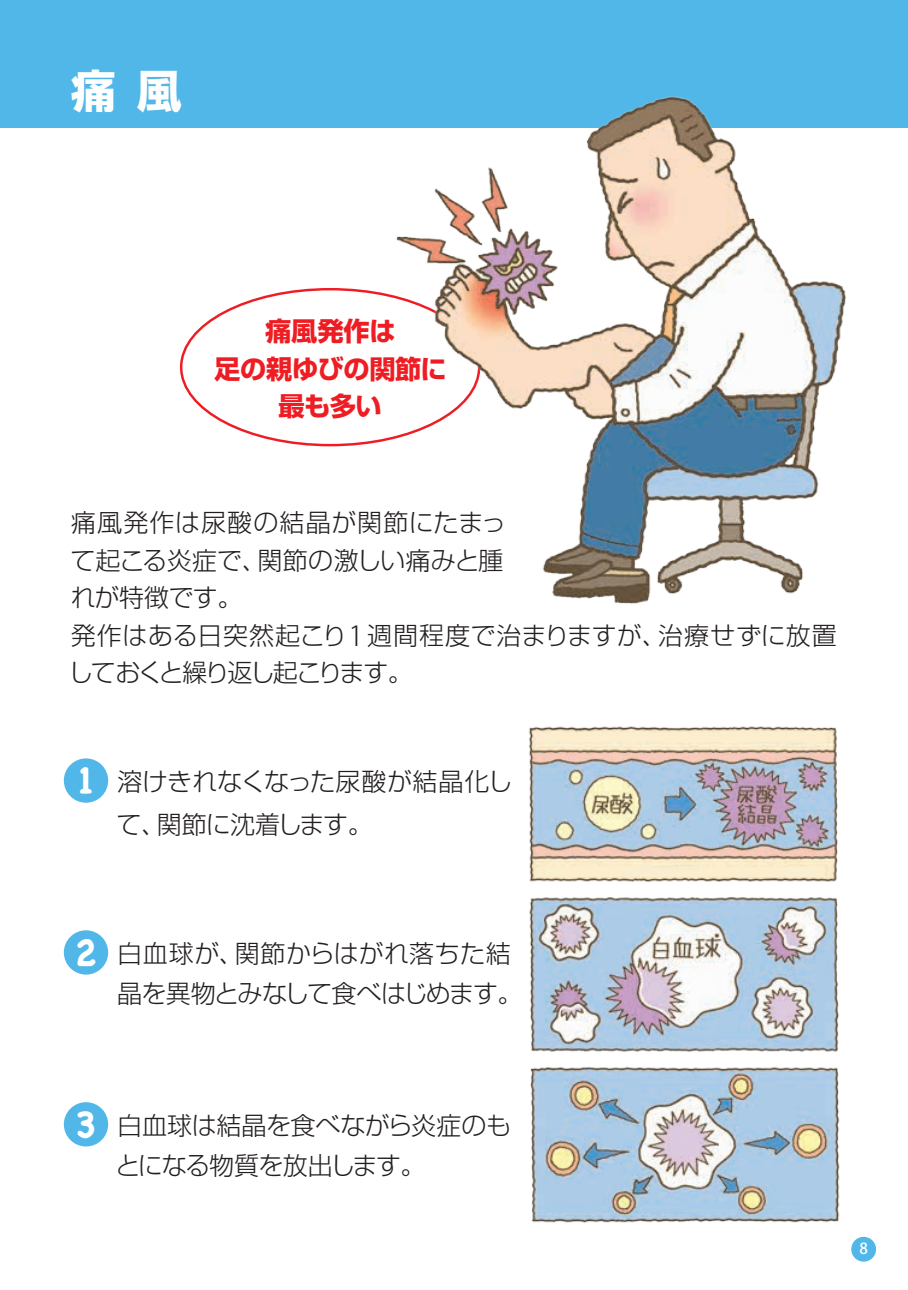
<style>
.page{position:relative;width:908px;height:1290px;background:#fff}
.page>*{position:absolute;margin:0;border:0;box-sizing:border-box;transform-origin:0 0}
.t1{font:700 45px "Shin Go Pro";color:#fff}
.t2{font:700 37.5px "Chalkboard";color:#fff}
.t3{font:700 26.25px/37.5px "Shin Go Pro";letter-spacing:-.02em;color:#ee1d23;text-align:center}
.t4{font:300 25px/37.5px "Shin Go Pro";letter-spacing:-.01em;color:#231f20}
.t5{font:500 15.25px "Koz Go Std";color:#fff}
.s1{font-family:"Koz Go Std";font-size:27.5px}
</style>
<div class="page">
<div style="left:0;top:0;width:907px;height:128px;background:#50b7e8"></div>
<div style="left:850px;top:1237px;width:25px;height:24px;background:#50b7e8;border-radius:50%"></div>
<div style="left:64px;top:758px;width:44px;height:45px;background:#50b7e8;border-radius:50%"></div>
<div style="left:64px;top:930px;width:44px;height:44px;background:#50b7e8;border-radius:50%"></div>
<div style="left:64px;top:1102px;width:44px;height:44px;background:#50b7e8;border-radius:50%"></div>
<img style="left:380px;top:96px;width:467px;height:508px">
<img style="left:528px;top:726px;width:312px;height:497px">
<h1 class="t1" style="left:71px;top:55px;width:113px">痛 風</h1>
<p class="t3" style="left:214px;top:310px;width:234px">痛風発作は<br>足の親ゆびの関節に最も多い</p>
<p class="t4" style="left:68px;top:501px;width:770px">痛風発作は尿酸の結晶が関節にたまっ<br>て起こる炎症で、関節の激しい痛みと腫<br>れが特徴です。<br>発作はある日突然起こり<span class="s1">1</span>週間程度で治まりますが、治療せずに放置しておくと繰り返し起こります。</p>
<h2 class="t2" style="left:78px;top:758px;width:17px">1</h2>
<p class="t4" style="left:116px;top:757px;width:397px;line-height:42.5px">溶けきれなくなった尿酸が結晶化して、関節に沈着します。</p>
<h2 class="t2" style="left:74px;top:930px;width:24px">2</h2>
<p class="t4" style="left:117px;top:930px;width:407px;line-height:40px">白血球が、関節からはがれ落ちた結晶を異物とみなして食べはじめます。</p>
<h2 class="t2" style="left:74px;top:1102px;width:24px">3</h2>
<p class="t4" style="left:115px;top:1102px;width:397px;line-height:40px">白血球は結晶を食べながら炎症のもとになる物質を放出します。</p>
<p class="t5" style="left:859px;top:1239px;width:10px">8</p>
</div>
